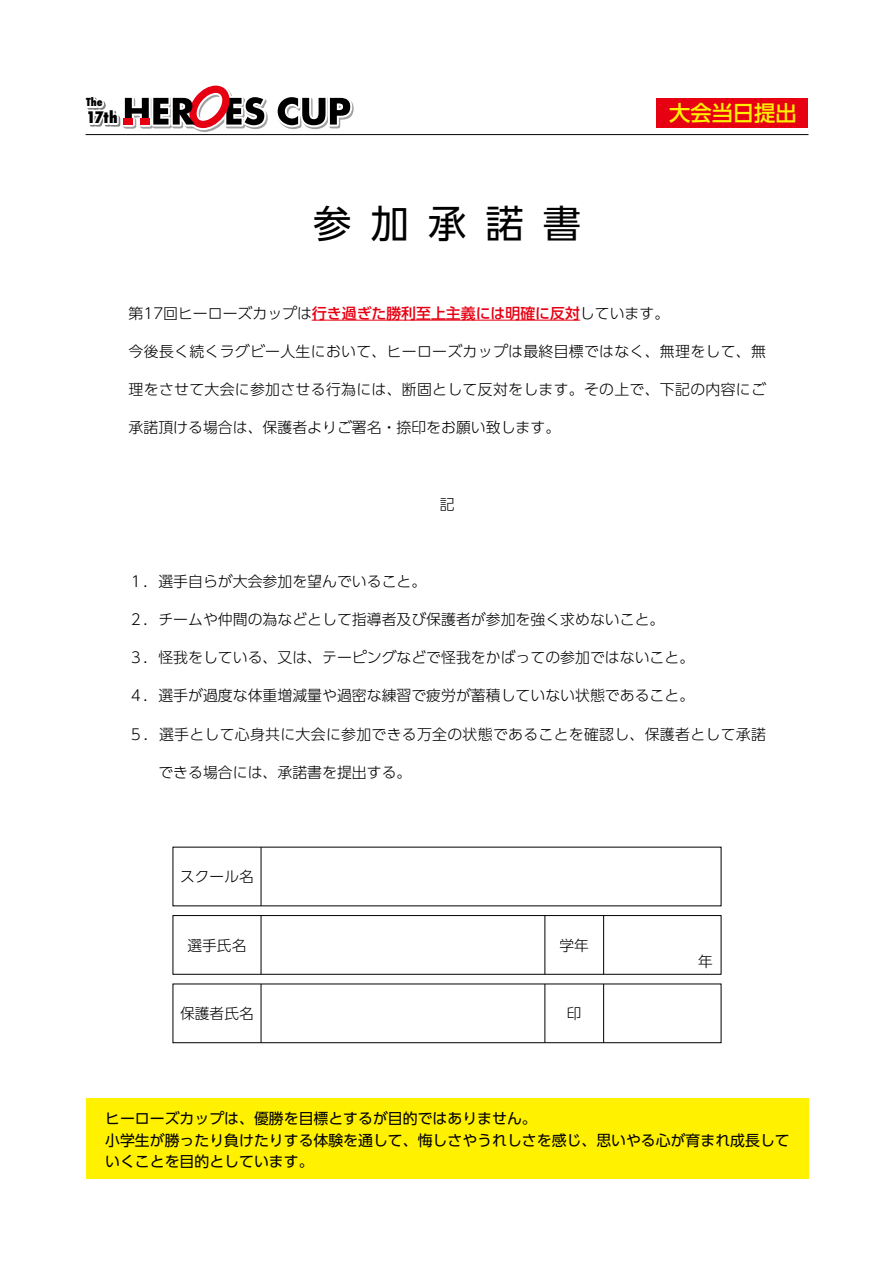
<style>
.page{position:relative;width:893px;height:1263px;background:#fff}
.page>*{position:absolute;margin:0;border:0;box-sizing:border-box;transform-origin:0 0}
.t1{font:38.25px "UD Shin Go Pro";letter-spacing:.5em;color:#000}
.t2{font:500 21.3px "UD Shin Go Pro";color:#fff100}
.t3{font:800 condensed 15.45px "Futura";color:#000}
.t4{font:300 14.85px "UD Shin Go Pro";color:#000}
.t5{font:300 14.85px "UD Shin Go Pro";letter-spacing:.02em;color:#000}
.t6{font:14.85px/21.3px "UD Shin Go Pro";color:#000}
.t7{font:300 14.7px "UD Shin Go Pro";color:#000}
.t8{font:800 condensed 10.8px "Futura";color:#000}
.s1{font-weight:500;color:#e60012}
</style>
<div class="page">
<div style="left:656px;top:99px;width:152px;height:29px;background:#e60012"></div>
<svg style="left:87px;top:85px;width:267px;height:47px"></svg>
<div style="left:124px;top:119px;width:9px;height:6px;background:#e60012"></div>
<div style="left:141px;top:119px;width:9px;height:6px;background:#e60012"></div>
<hr style="left:312px;top:320px;width:268px;height:1px;background:#e60012">
<hr style="left:86px;top:134px;width:722px;height:1px;background:#000">
<div style="left:173px;top:983px;width:548px;height:60px;border:1px solid #000"></div>
<hr style="left:261px;top:984px;width:1px;height:59px;background:#000">
<hr style="left:544px;top:984px;width:1px;height:59px;background:#000">
<hr style="left:603px;top:984px;width:1px;height:59px;background:#000">
<div style="left:173px;top:915px;width:548px;height:60px;border:1px solid #000"></div>
<hr style="left:261px;top:915px;width:1px;height:59px;background:#000">
<hr style="left:544px;top:915px;width:1px;height:59px;background:#000">
<hr style="left:603px;top:915px;width:1px;height:59px;background:#000">
<hr style="left:261px;top:847px;width:1px;height:59px;background:#000">
<div style="left:86px;top:1098px;width:722px;height:81px;background:#fff100"></div>
<p class="t8" style="left:86px;top:95px;width:18px">The</p>
<p class="t3" style="left:86px;top:107px;width:33px">17th</p>
<h2 class="t2" style="left:669px;top:95px;width:129px">大会当日提出</h2>
<h1 class="t1" style="left:313px;top:193px;width:269px">参加承諾書</h1>
<p class="t4" style="left:129px;top:301px;width:542px">第17回ヒーローズカップは<span class="s1">行き過ぎた勝利至上主義には明確に反対</span>しています。</p>
<p class="t5" style="left:129px;top:339px;width:639px">今後長く続くラグビー人生において、ヒーローズカップは最終目標ではなく、無理をして、無</p>
<p class="t5" style="left:129px;top:377px;width:639px">理をさせて大会に参加させる行為には、断固として反対をします。その上で、下記の内容にご</p>
<p class="t4" style="left:129px;top:416px;width:433px">承諾頂ける場合は、保護者よりご署名・捺印をお願い致します。</p>
<p class="t4" style="left:440px;top:492px;width:16px">記</p>
<p class="t4" style="left:129px;top:569px;width:299px">１．選手自らが大会参加を望んでいること。</p>
<p class="t4" style="left:129px;top:607px;width:537px">２．チームや仲間の為などとして指導者及び保護者が参加を強く求めないこと。</p>
<p class="t4" style="left:129px;top:645px;width:567px">３．怪我をしている、又は、テーピングなどで怪我をかばっての参加ではないこと。</p>
<p class="t4" style="left:129px;top:684px;width:567px">４．選手が過度な体重増減量や過密な練習で疲労が蓄積していない状態であること。</p>
<p class="t5" style="left:129px;top:722px;width:639px">５．選手として心身共に大会に参加できる万全の状態であることを確認し、保護者として承諾</p>
<p class="t4" style="left:158px;top:760px;width:254px">できる場合には、承諾書を提出する。</p>
<p class="t7" style="left:180px;top:865px;width:75px">スクール名</p>
<p class="t7" style="left:188px;top:933px;width:60px">選手氏名</p>
<p class="t7" style="left:560px;top:933px;width:31px">学年</p>
<p class="t7" style="left:180px;top:1001px;width:75px">保護者氏名</p>
<p class="t7" style="left:567px;top:1001px;width:16px">印</p>
<p class="t7" style="left:698px;top:949px;width:16px">年</p>
<p class="t6" style="left:105px;top:1108px;width:686px">ヒーローズカップは、優勝を目標とするが目的ではありません。<br>小学生が勝ったり負けたりする体験を通して、悔しさやうれしさを感じ、思いやる心が育まれ成長していくことを目的としています。</p>
</div>
